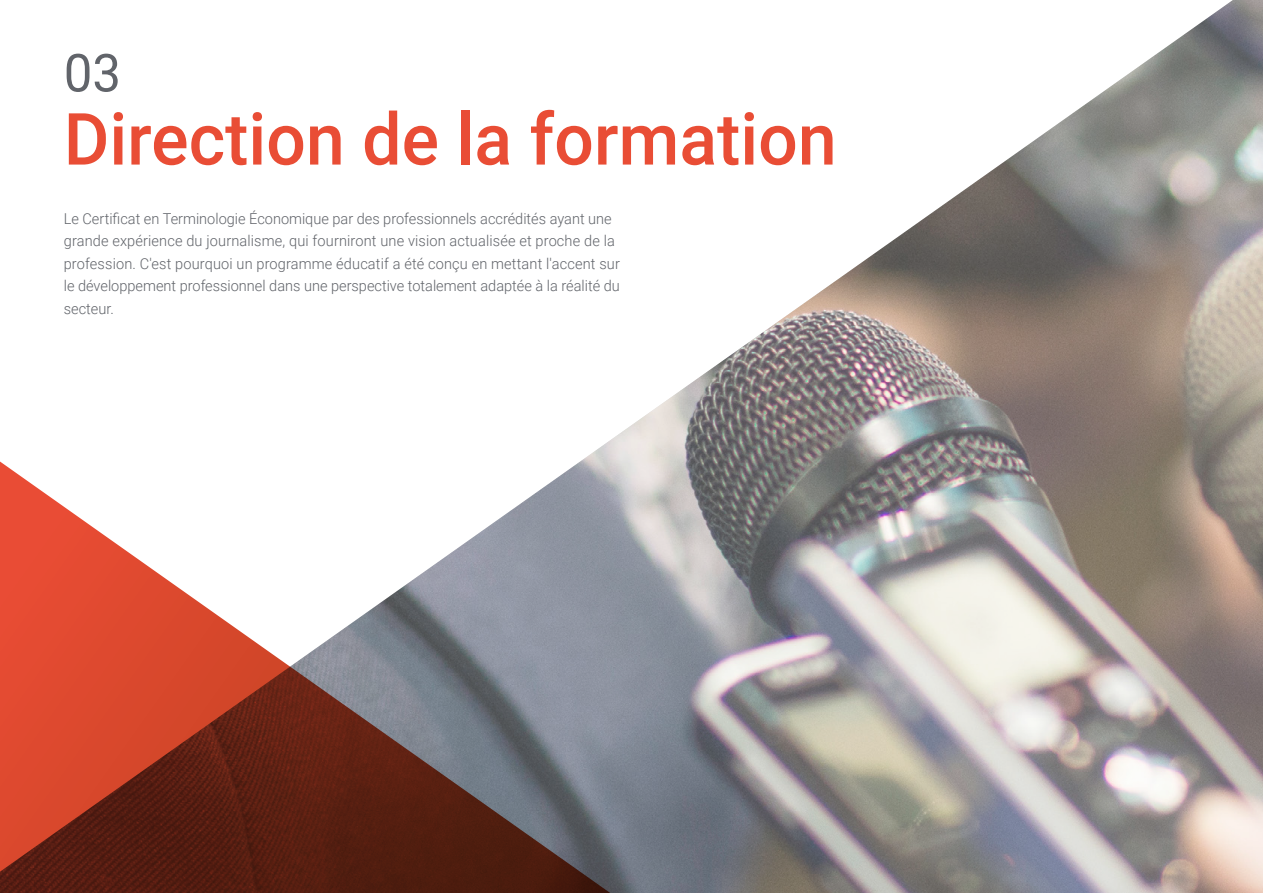
<style>
.page{position:relative;width:1263px;height:893px;background:#fff}
.page>*{position:absolute;margin:0;border:0;box-sizing:border-box;transform-origin:0 0}
.t1{font:500 72px "Roboto";color:#e94d35}
.t2{font:52.5px "Roboto";color:#61646a}
.t3{font:300 15px/22.5px "Roboto";color:#61646a}
</style>
<div class="page">
<img style="left:602px;top:0;width:661px;height:893px">
<svg style="left:0;top:446px;width:640px;height:447px"></svg>
<h2 class="t2" style="left:64px;top:36px;width:59px">03</h2>
<h1 class="t1" style="left:64px;top:89px;width:774px">Direction de la formation</h1>
<p class="t3" style="left:64px;top:207px;width:558px">Le Certificat en Terminologie Économique par des professionnels accrédités ayant une grande expérience du journalisme, qui fourniront une vision actualisée et proche de la profession. C'est pourquoi un programme éducatif a été conçu en mettant l'accent sur le développement professionnel dans une perspective totalement adaptée à la réalité du secteur.</p>
</div>
